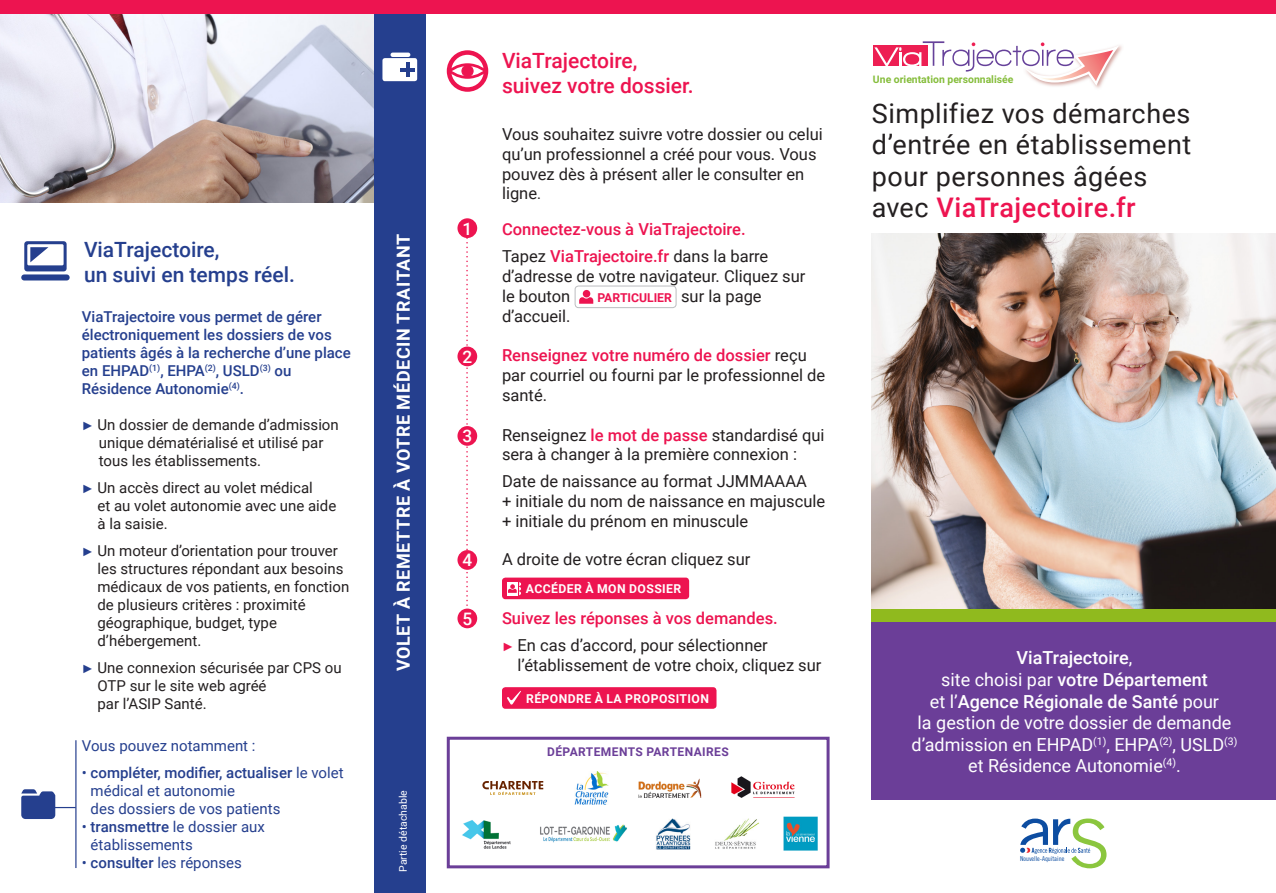
<style>
.page{position:relative;width:1276px;height:893px;background:#fff}
.page>*{position:absolute;margin:0;border:0;box-sizing:border-box;transform-origin:0 0}
.t1{font:27px/31.5px "Roboto";letter-spacing:.015em;color:#231f20}
.t2{font:500 27px "Roboto";letter-spacing:.015em;color:#ed1450}
.t3{font:500 21px "Roboto";color:#ed1450}
.t4{font:500 21px/25.2px "Roboto";color:#253f8e}
.t5{font:18px "Roboto";color:#fff}
.t6{font:500 18px "Roboto";color:#fff}
.t7{font:700 18px "Roboto";letter-spacing:.035em;color:#fff}
.t8{font:500 17.25px "Roboto";color:#fff}
.t9{font:16.5px/19.8px "Roboto";color:#231f20}
.t10{font:500 16.5px "Roboto";color:#ed1450}
.t11{font:15px/18px "Roboto";color:#231f20}
.t12{font:15px/18px "Roboto";color:#253f8e}
.t13{font:500 15px/18px "Roboto";color:#253f8e}
.t14{font:700 12.15px "Roboto";letter-spacing:.035em;color:#fff}
.t15{font:700 12.15px "Roboto";color:#ed1450}
.t16{font:700 12px "Roboto";letter-spacing:.035em;color:#6b3e98}
.t17{font:10.5px "Roboto";color:#fff}
.t18{font:700 10.35px "Roboto";color:#85bd3b}
.t19{font:6.75px "Trade Gothic LT Std Cn 18";color:#0d4da1}
.s1{font-family:"Arial";font-size:12px;color:#253f8e}
.s2{font-weight:500}
.s3{font-size:15px}
.s4{font-weight:500;color:#ed1450}
.s5{font-family:"Arial";font-size:12px;color:#ed1450}
.s6{font-weight:400;color:#231f20}
.s7{font-weight:400}
</style>
<div class="page">
<svg style="left:1020px;top:818px;width:86px;height:50px"></svg>
<img style="left:872px;top:234px;width:404px;height:375px">
<div style="left:872px;top:621px;width:404px;height:178px;background:#6b3e98"></div>
<div style="left:872px;top:609px;width:404px;height:13px;background:#90ba1e"></div>
<div style="left:447px;top:50px;width:41px;height:42px;border:4px solid #ed1450;border-radius:50%"></div>
<svg style="left:466px;top:238px;width:2px;height:371px"></svg>
<div style="left:457px;top:218px;width:20px;height:20px;background:#ed1450;border-radius:50%"></div>
<div style="left:457px;top:347px;width:20px;height:19px;background:#ed1450;border-radius:50%"></div>
<div style="left:457px;top:426px;width:20px;height:20px;background:#ed1450;border-radius:50%"></div>
<div style="left:457px;top:550px;width:20px;height:20px;background:#ed1450;border-radius:50%"></div>
<div style="left:457px;top:609px;width:20px;height:19px;background:#ed1450;border-radius:50%"></div>
<div style="left:583px;top:290px;width:7px;height:7px;background:#ed1450;border-radius:50%"></div>
<svg style="left:579px;top:297px;width:14px;height:7px"></svg>
<div style="left:575px;top:286px;width:101px;height:22px;border:1px solid #bcbdc0;border-radius:3px"></div>
<div style="left:502px;top:578px;width:187px;height:21px;background:#ed1450;border-radius:3px"></div>
<div style="left:447px;top:737px;width:382px;height:131px;border:3px solid #6b3e98"></div>
<div style="left:448px;top:63px;width:39px;height:16px;border:3px solid #ed1450;border-radius:50%"></div>
<div style="left:462px;top:65px;width:11px;height:12px;background:#ed1450;border-radius:50%"></div>
<div style="left:461px;top:65px;width:12px;height:12px;border:1px solid #ed1450;border-radius:50%"></div>
<hr style="left:75px;top:740px;width:1px;height:128px;background:#253f8e">
<svg style="left:21px;top:789px;width:34px;height:30px"></svg>
<hr style="left:35px;top:807px;width:41px;height:1px;background:#253f8e">
<img style="left:0;top:14px;width:374px;height:189px">
<div style="left:374px;top:6px;width:51px;height:887px;background:#253f8e"></div>
<div style="left:382px;top:58px;width:35px;height:23px;background:#fff;border-radius:3px"></div>
<svg style="left:390px;top:53px;width:20px;height:4px"></svg>
<hr style="left:406px;top:62px;width:3px;height:15px;background:#253f8e">
<hr style="left:400px;top:68px;width:15px;height:3px;background:#253f8e">
<svg style="left:21px;top:241px;width:49px;height:39px"></svg>
<div style="left:0;top:0;width:1276px;height:14px;background:#ed1450"></div>
<img style="left:1119px;top:45px;width:3px;height:8px">
<div style="left:873px;top:45px;width:55px;height:21px;background:#ed1f53"></div>
<svg style="left:874px;top:41px;width:245px;height:47px"></svg>
<div style="left:507px;top:582px;width:11px;height:13px;background:#fff"></div>
<svg style="left:508px;top:582px;width:13px;height:13px"></svg>
<div style="left:502px;top:687px;width:214px;height:22px;background:#ed1450;border-radius:3px"></div>
<svg style="left:507px;top:691px;width:14px;height:14px"></svg>
<img style="left:656px;top:818px;width:34px;height:31px">
<img style="left:715px;top:818px;width:44px;height:31px">
<img style="left:783px;top:817px;width:34px;height:33px">
<img style="left:462px;top:820px;width:49px;height:29px">
<img style="left:638px;top:778px;width:64px;height:20px">
<img style="left:574px;top:771px;width:35px;height:33px">
<img style="left:731px;top:776px;width:64px;height:22px">
<svg style="left:482px;top:781px;width:61px;height:14px"></svg>
<img style="left:540px;top:825px;width:87px;height:17px">
<p class="t4" style="left:84px;top:236px;width:212px">ViaTrajectoire,<br>un suivi en temps réel.</p>
<p class="t7" style="left:391px;top:671px;width:439px;rotate:-90deg">VOLET À REMETTRE À VOTRE MÉDECIN TRAITANT</p>
<p class="t13" style="left:82px;top:307px;width:270px">ViaTrajectoire vous permet de gérer électroniquement les dossiers de vos patients âgés à la recherche d’une place en EHPAD<sup>(1)</sup>, EHPA<sup>(2)</sup>, USLD<sup>(3)</sup> ou</p>
<p class="t13" style="left:82px;top:379px;width:164px">Résidence Autonomie<sup>(4)</sup>.</p>
<p class="t11" style="left:99px;top:415px;width:241px;text-indent:-17px"><span class="s1">►</span> Un dossier de demande d’admission unique dématérialisé et utilisé par tous les établissements.</p>
<p class="t11" style="left:97px;top:478px;width:240px;text-indent:-16px"><span class="s1">►</span> Un accès direct au volet médical<br>et au volet autonomie avec une aide à la saisie.</p>
<p class="t11" style="left:97px;top:541px;width:253px;text-indent:-16px"><span class="s1">►</span> Un moteur d’orientation pour trouver les structures répondant aux besoins médicaux de vos patients, en fonction de plusieurs critères : proximité géographique, budget, type d’hébergement.</p>
<p class="t11" style="left:97px;top:658px;width:246px;text-indent:-16px"><span class="s1">►</span> Une connexion sécurisée par CPS ou<br>OTP sur le site web agréé<br>par l’ASIP Santé.</p>
<p class="t12" style="left:82px;top:736px;width:175px">Vous pouvez notamment :</p>
<p class="t12" style="left:91px;top:763px;width:254px;text-indent:-9px">• <span class="s2">compléter, modifier, actualiser</span> le volet médical et autonomie<br>des dossiers de vos patients</p>
<p class="t12" style="left:91px;top:817px;width:176px;text-indent:-9px">• <span class="s2">transmettre</span> le dossier aux établissements</p>
<p class="t12" style="left:82px;top:853px;width:162px">• <span class="s2">consulter</span> les réponses</p>
<p class="t17" style="left:396px;top:872px;width:83px;rotate:-90deg">Partie détachable</p>
<p class="t8" style="left:462px;top:216px;width:11px">1</p>
<p class="t8" style="left:462px;top:345px;width:11px">2</p>
<p class="t8" style="left:462px;top:424px;width:11px">3</p>
<p class="t8" style="left:462px;top:548px;width:11px">4</p>
<p class="t8" style="left:462px;top:607px;width:11px">5</p>
<p class="t3" style="left:502px;top:45px;width:137px">ViaTrajectoire,</p>
<p class="t3" style="left:502px;top:71px;width:193px">suivez votre dossier.</p>
<p class="t9" style="left:502px;top:124px;width:322px">Vous souhaitez suivre votre dossier ou celui qu’un professionnel a créé pour vous. Vous pouvez dès à présent aller le consulter en ligne<span class="s3">.</span></p>
<p class="t10" style="left:502px;top:218px;width:245px">Connectez-vous à ViaTrajectoire.</p>
<p class="t9" style="left:502px;top:246px;width:305px">Tapez <span class="s4">ViaTrajectoire.fr</span> dans la barre d’adresse de votre navigateur. Cliquez sur</p>
<p class="t9" style="left:502px;top:286px;width:70px">le bouton</p>
<p class="t9" style="left:681px;top:286px;width:82px">sur la page</p>
<p class="t9" style="left:502px;top:305px;width:70px">d’accueil.</p>
<p class="t9" style="left:502px;top:345px;width:325px"><span class="s4">Renseignez votre numéro de dossier</span> reçu par courriel ou fourni par le professionnel de santé.</p>
<p class="t9" style="left:502px;top:424px;width:324px">Renseignez <span class="s4">le mot de passe</span> standardisé qui sera à changer à la première connexion :</p>
<p class="t9" style="left:502px;top:471px;width:325px">Date de naissance au format JJMMAAAA<br>+ initiale du nom de naissance en majuscule + initiale du prénom en minuscule</p>
<p class="t9" style="left:502px;top:548px;width:250px">A droite de votre écran cliquez sur</p>
<p class="t15" style="left:597px;top:289px;width:76px">PARTICULIER</p>
<p class="t14" style="left:526px;top:580px;width:157px">ACCÉDER À MON DOSSIER</p>
<p class="t10" style="left:502px;top:607px;width:277px">Suivez les réponses à vos demandes.</p>
<p class="t9" style="left:517px;top:635px;width:305px;text-indent:-16px"><span class="s5">►</span> En cas d’accord, pour sélectionner l’établissement de votre choix, cliquez sur</p>
<p class="t14" style="left:526px;top:690px;width:184px">RÉPONDRE À LA PROPOSITION</p>
<p class="t16" style="left:547px;top:743px;width:183px">DÉPARTEMENTS PARTENAIRES</p>
<p class="t18" style="left:873px;top:72px;width:142px">Une orientation personnalisée</p>
<p class="t1" style="left:872px;top:96px;width:321px">Simplifiez vos démarches d’entrée en établissement</p>
<p class="t1" style="left:872px;top:159px;width:277px">pour personnes âgées</p>
<p class="t2" style="left:872px;top:189px;width:265px"><span class="s6">avec</span> ViaTrajectoire.fr</p>
<p class="t6" style="left:1016px;top:645px;width:117px">ViaTrajectoire<span class="s7">,</span></p>
<p class="t6" style="left:941px;top:667px;width:268px"><span class="s7">site choisi par</span> votre Département</p>
<p class="t6" style="left:930px;top:689px;width:291px"><span class="s7">et l’</span>Agence Régionale de Santé <span class="s7">pour</span></p>
<p class="t5" style="left:917px;top:710px;width:315px">la gestion de votre dossier de demande</p>
<p class="t5" style="left:911px;top:732px;width:327px">d’admission en EHPAD<sup>(1)</sup>, EHPA<sup>(2)</sup>, USLD<sup>(3)</sup></p>
<p class="t5" style="left:968px;top:753px;width:214px">et Résidence Autonomie<sup>(4)</sup>.</p>
<p class="t19" style="left:1020px;top:854px;width:46px">Nouvelle-Aquitaine</p>
</div>
